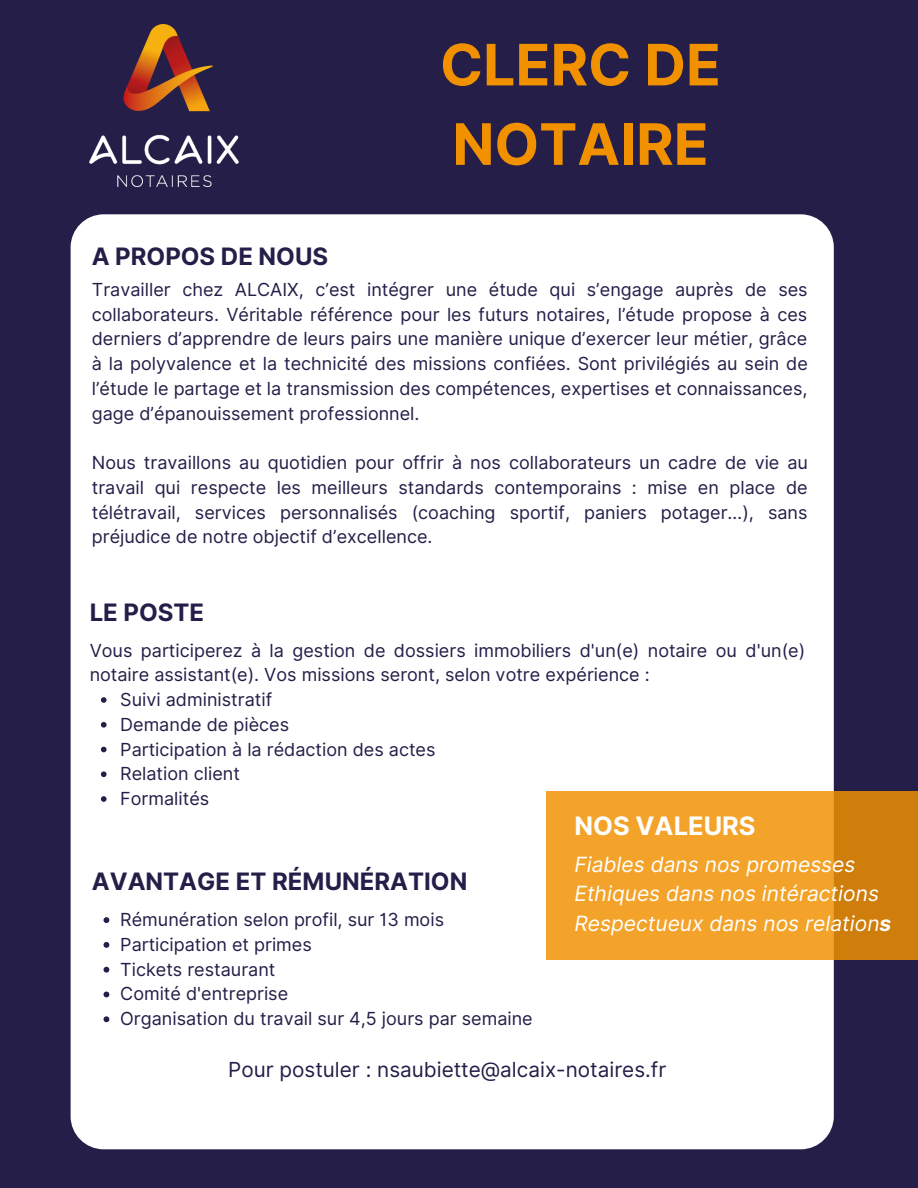
<style>
.page{position:relative;width:918px;height:1188px;background:#241e48}
.page>*{position:absolute;margin:0;border:0;box-sizing:border-box;transform-origin:0 0}
.t1{font:700 57.15px/79.3px "Inter";color:#f29100}
.t2{font:700 25.5px "Inter";color:#fff}
.t3{font:700 24px "Inter";color:#241e48}
.t4{font:italic 21px "Inter";color:#fff}
.t5{font:20.7px "Inter";color:#241e48}
.t6{font:18px/24.8px "Inter";color:#241e48;text-align:justify}
.s1{font-weight:700}
</style>
<div class="page">
<img style="left:90px;top:24px;width:148px;height:162px">
<div style="left:71px;top:214px;width:763px;height:935px;background:#fff;border-radius:33px"></div>
<svg style="left:546px;top:791px;width:372px;height:169px;background:#eb9a22"></svg>
<svg style="left:101px;top:697px;width:6px;height:6px"></svg>
<svg style="left:101px;top:722px;width:6px;height:6px"></svg>
<svg style="left:101px;top:747px;width:6px;height:5px"></svg>
<svg style="left:101px;top:771px;width:6px;height:6px"></svg>
<svg style="left:101px;top:796px;width:6px;height:6px"></svg>
<svg style="left:104px;top:917px;width:5px;height:6px"></svg>
<svg style="left:104px;top:942px;width:5px;height:6px"></svg>
<svg style="left:104px;top:967px;width:5px;height:6px"></svg>
<svg style="left:104px;top:992px;width:5px;height:5px"></svg>
<svg style="left:104px;top:1016px;width:5px;height:6px"></svg>
<p class="t3" style="left:92px;top:242px;width:238px">A PROPOS DE NOUS</p>
<p class="t1" style="left:440px;top:25px;width:282px">CLERC DE<br>NOTAIRE</p>
<p class="t6" style="left:92px;top:277px;width:718px">Travailler chez ALCAIX, c’est intégrer une étude qui s’engage auprès de ses collaborateurs. Véritable référence pour les futurs notaires, l’étude propose à ces derniers d’apprendre de leurs pairs une manière unique d’exercer leur métier, grâce à la polyvalence et la technicité des missions confiées. Sont privilégiés au sein de l’étude le partage et la transmission des compétences, expertises et connaissances, gage d’épanouissement professionnel.</p>
<p class="t6" style="left:92px;top:450px;width:718px">Nous travaillons au quotidien pour offrir à nos collaborateurs un cadre de vie au travail qui respecte les meilleurs standards contemporains : mise en place de télétravail, services personnalisés (coaching sportif, paniers potager…), sans préjudice de notre objectif d’excellence.</p>
<p class="t3" style="left:90px;top:598px;width:116px">LE POSTE</p>
<p class="t6" style="left:90px;top:638px;width:717px">Vous participerez à la gestion de dossiers immobiliers d'un(e) notaire ou d'un(e) notaire assistant(e). Vos missions seront, selon votre expérience :</p>
<p class="t6" style="left:120px;top:687px;width:153px">Suivi administratif</p>
<p class="t6" style="left:120px;top:712px;width:170px">Demande de pièces</p>
<p class="t6" style="left:120px;top:737px;width:317px">Participation à la rédaction des actes</p>
<p class="t6" style="left:120px;top:762px;width:121px">Relation client</p>
<p class="t6" style="left:120px;top:786px;width:90px">Formalités</p>
<p class="t2" style="left:574px;top:811px;width:183px">NOS VALEURS</p>
<p class="t4" style="left:574px;top:852px;width:283px">Fiables dans nos promesses</p>
<p class="t4" style="left:574px;top:881px;width:306px">Ethiques dans nos intéractions</p>
<p class="t4" style="left:574px;top:910px;width:318px">Respectueux dans nos relation<span class="s1">s</span></p>
<p class="t3" style="left:92px;top:867px;width:377px">AVANTAGE ET RÉMUNÉRATION</p>
<p class="t6" style="left:120px;top:907px;width:325px">Rémunération selon profil, sur 13 mois</p>
<p class="t6" style="left:120px;top:932px;width:193px">Participation et primes</p>
<p class="t6" style="left:120px;top:957px;width:157px">Tickets restaurant</p>
<p class="t6" style="left:120px;top:981px;width:169px">Comité d'entreprise</p>
<p class="t6" style="left:120px;top:1006px;width:414px">Organisation du travail sur 4,5 jours par semaine</p>
<p class="t5" style="left:228px;top:1057px;width:440px">Pour postuler : nsaubiette@alcaix-notaires.fr</p>
</div>
